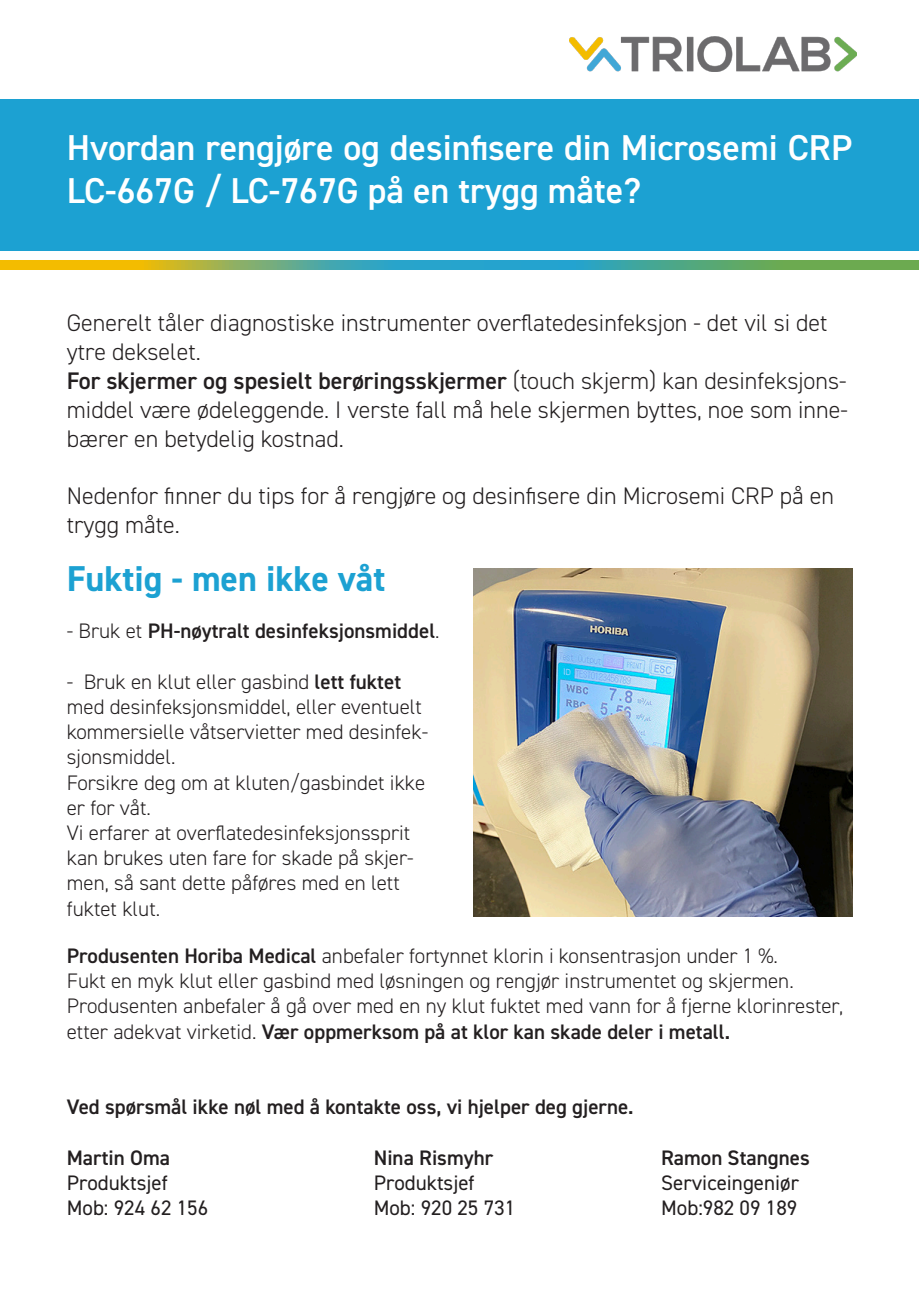
<style>
.page{position:relative;width:919px;height:1289px;background:#fff}
.page>*{position:absolute;margin:0;border:0;box-sizing:border-box;transform-origin:0 0}
.t1{font:600 36px/43.2px "DIN2014";color:#fff}
.t2{font:700 36px "DIN2014";color:#1ca1d2}
.t3{font:300 24px/28.8px "DIN2014";color:#231f20}
.t4{font:300 21px/25.2px "DIN2014";color:#231f20}
.t5{font:600 21px "DIN2014";color:#231f20}
.t6{font:21px "DIN2014";color:#231f20}
.s1{font-weight:600}
.s2{font-weight:300}
</style>
<div class="page">
<img style="left:473px;top:568px;width:379px;height:348px">
<div style="left:0;top:100px;width:918px;height:151px;background:#1ca1d2"></div>
<svg style="left:0;top:261px;width:918px;height:8px;background:#70ab73"></svg>
<img style="left:569px;top:36px;width:287px;height:36px">
<p class="t1" style="left:67px;top:125px;width:786px">Hvordan rengjøre og desinfisere din Microsemi CRP<br>LC-667G / LC-767G på en trygg måte?</p>
<p class="t3" style="left:67px;top:309px;width:762px">Generelt tåler diagnostiske instrumenter overflatedesinfeksjon - det vil si det ytre dekselet.</p>
<p class="t3" style="left:67px;top:366px;width:782px;text-align:justify"><span class="s1">For skjermer og spesielt berøringsskjermer</span> (touch skjerm) kan desinfeksjons&shy;middel være ødeleggende. I verste fall må hele skjermen byttes, noe som inne&shy;bærer en betydelig kostnad.</p>
<p class="t3" style="left:67px;top:481px;width:768px">Nedenfor finner du tips for å rengjøre og desinfisere din Microsemi CRP på en trygg måte.</p>
<p class="t2" style="left:67px;top:555px;width:320px">Fuktig - men ikke våt</p>
<p class="t5" style="left:67px;top:617px;width:374px"><span class="s2">- Bruk et</span> PH-nøytralt desinfeksjonsmiddel<span class="s2">.</span></p>
<p class="t4" style="left:67px;top:669px;width:363px">- Bruk en klut eller gasbind <span class="s1">lett fuktet </span>med desinfeksjonsmiddel, eller eventuelt kommersielle våtservietter med desinfek&shy;sjonsmiddel.</p>
<p class="t4" style="left:67px;top:769px;width:360px">Forsikre deg om at kluten/gasbindet ikke er for våt.</p>
<p class="t4" style="left:67px;top:820px;width:348px">Vi erfarer at overflatedesinfeksjonssprit kan brukes uten fare for skade på skjer&shy;men, så sant dette påføres med en lett fuktet klut.</p>
<p class="t4" style="left:67px;top:943px;width:712px"><span class="s1">Produsenten Horiba Medical</span> anbefaler fortynnet klorin i konsentrasjon under 1 %.</p>
<p class="t4" style="left:67px;top:968px;width:728px">Fukt en myk klut eller gasbind med løsningen og rengjør instrumentet og skjermen.</p>
<p class="t4" style="left:67px;top:993px;width:778px">Produsenten anbefaler å gå over med en ny klut fuktet med vann for å fjerne klorinrester, etter adekvat virketid. <span class="s1">Vær oppmerksom på at klor kan skade deler i metall.</span></p>
<p class="t5" style="left:67px;top:1092px;width:568px">Ved spørsmål ikke nøl med å kontakte oss, vi hjelper deg gjerne.</p>
<p class="t5" style="left:67px;top:1143px;width:105px">Martin Oma</p>
<p class="t5" style="left:374px;top:1143px;width:121px">Nina Rismyhr</p>
<p class="t5" style="left:661px;top:1143px;width:150px">Ramon Stangnes</p>
<p class="t6" style="left:67px;top:1169px;width:102px">Produktsjef</p>
<p class="t6" style="left:374px;top:1169px;width:102px">Produktsjef</p>
<p class="t6" style="left:661px;top:1169px;width:139px">Serviceingeniør</p>
<p class="t6" style="left:67px;top:1194px;width:143px">Mob: 924 62 156</p>
<p class="t6" style="left:374px;top:1194px;width:143px">Mob: 920 25 731</p>
<p class="t6" style="left:661px;top:1194px;width:138px">Mob:982 09 189</p>
</div>
